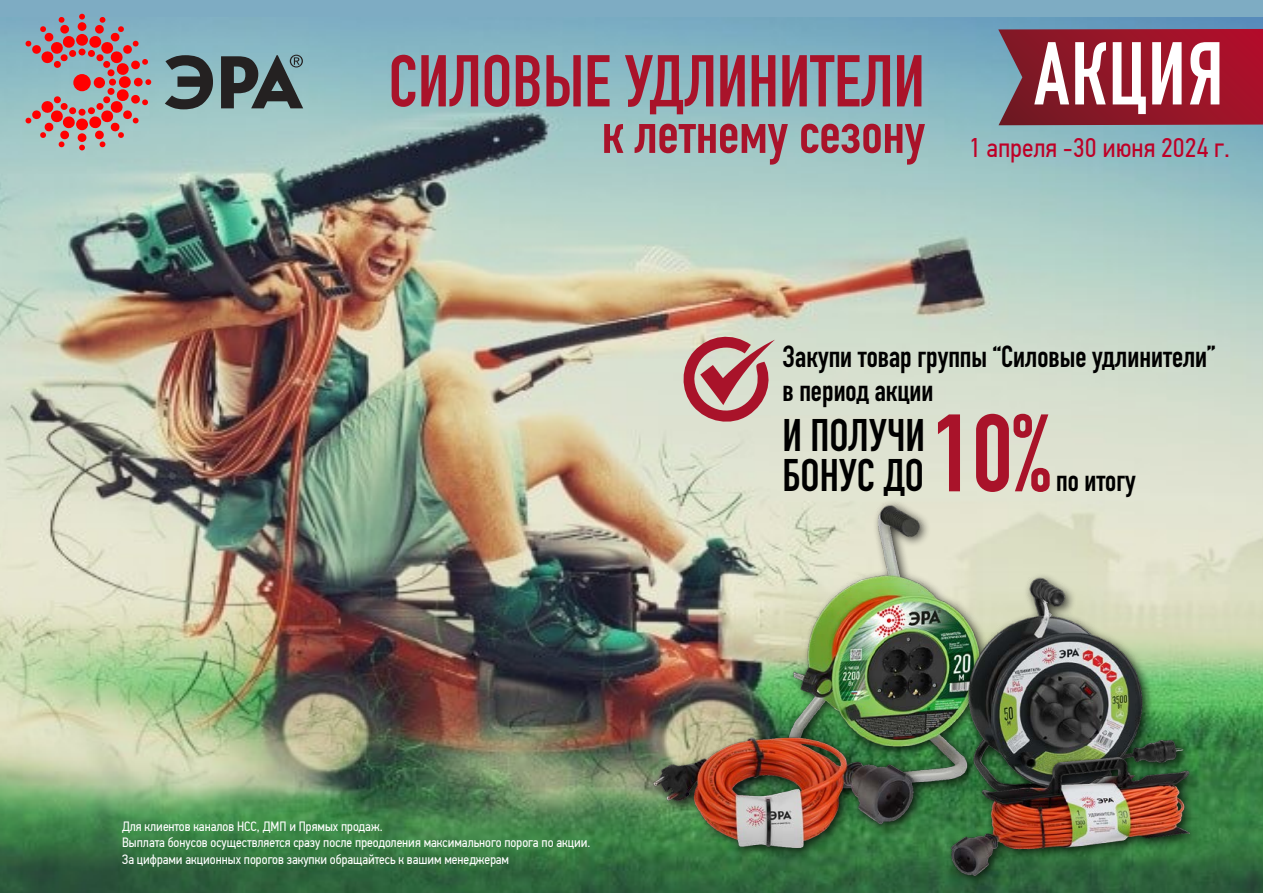
<style>
.page{position:relative;width:1263px;height:893px;background:#fff}
.page>*{position:absolute;margin:0;border:0;box-sizing:border-box;transform-origin:0 0}
.t1{font:700 108px "DIN Condensed";color:#a9132a}
.t2{font:700 72px "DIN Condensed";color:#a9132a}
.t3{font:700 57px "DIN Condensed";color:#a9132a}
.t4{font:700 45px/40.5px "DIN Condensed";color:#000}
.t5{font:700 30px/34.5px "DIN Condensed";color:#000}
.t6{font:27px "PF Din Text Cond Pro";color:#be0027}
.t7{font:13.5px/16.5px "PF Din Text Cond Pro";color:#fff}
</style>
<div class="page">
<div style="left:0;top:0;width:1263px;height:208px;background:#7eacc3"></div>
<img style="left:0;top:18px;width:1263px;height:875px">
<svg style="left:165px;top:55px;width:48px;height:54px;background:#586b6d"></svg>
<svg style="left:25px;top:14px;width:126px;height:136px"></svg>
<svg style="left:221px;top:55px;width:82px;height:53px;background:#536466"></svg>
<svg style="left:998px;top:29px;width:265px;height:96px;background:#ab5362"></svg>
<svg style="left:680px;top:332px;width:95px;height:95px;background:#c79391"></svg>
<div style="left:783px;top:499px;width:209px;height:301px;background:#000;opacity:.75"></div>
<img style="left:785px;top:502px;width:197px;height:289px">
<img style="left:961px;top:571px;width:231px;height:179px">
<div style="left:649px;top:732px;width:277px;height:128px;background:#000;opacity:.75"></div>
<img style="left:651px;top:733px;width:264px;height:117px">
<div style="left:946px;top:751px;width:256px;height:137px;background:#000;opacity:.75"></div>
<img style="left:949px;top:750px;width:255px;height:135px">
<h2 class="t2" style="left:389px;top:33px;width:538px">СИЛОВЫЕ УДЛИНИТЕЛИ</h2>
<h3 class="t3" style="left:602px;top:95px;width:325px">к летнему сезону</h3>
<h3 class="t6" style="left:969px;top:132px;width:263px">1 апреля -30 июня 2024 г.</h3>
<p class="t7" style="left:122px;top:818px;width:470px">Для клиентов каналов НСС, ДМП и Прямых продаж.<br>Выплата бонусов осуществляется сразу после преодоления максимального порога по акции.<br>За цифрами акционных порогов закупки обращайтесь к вашим менеджерам</p>
<h3 class="t5" style="left:782px;top:339px;width:435px">Закупи товар группы “Силовые удлинители” в период акции</h3>
<h3 class="t4" style="left:782px;top:415px;width:144px">И ПОЛУЧИ<br>БОНУС ДО</h3>
<h1 class="t1" style="left:932px;top:381px;width:120px">10%</h1>
<h3 class="t5" style="left:1056px;top:463px;width:81px">по итогу</h3>
</div>
